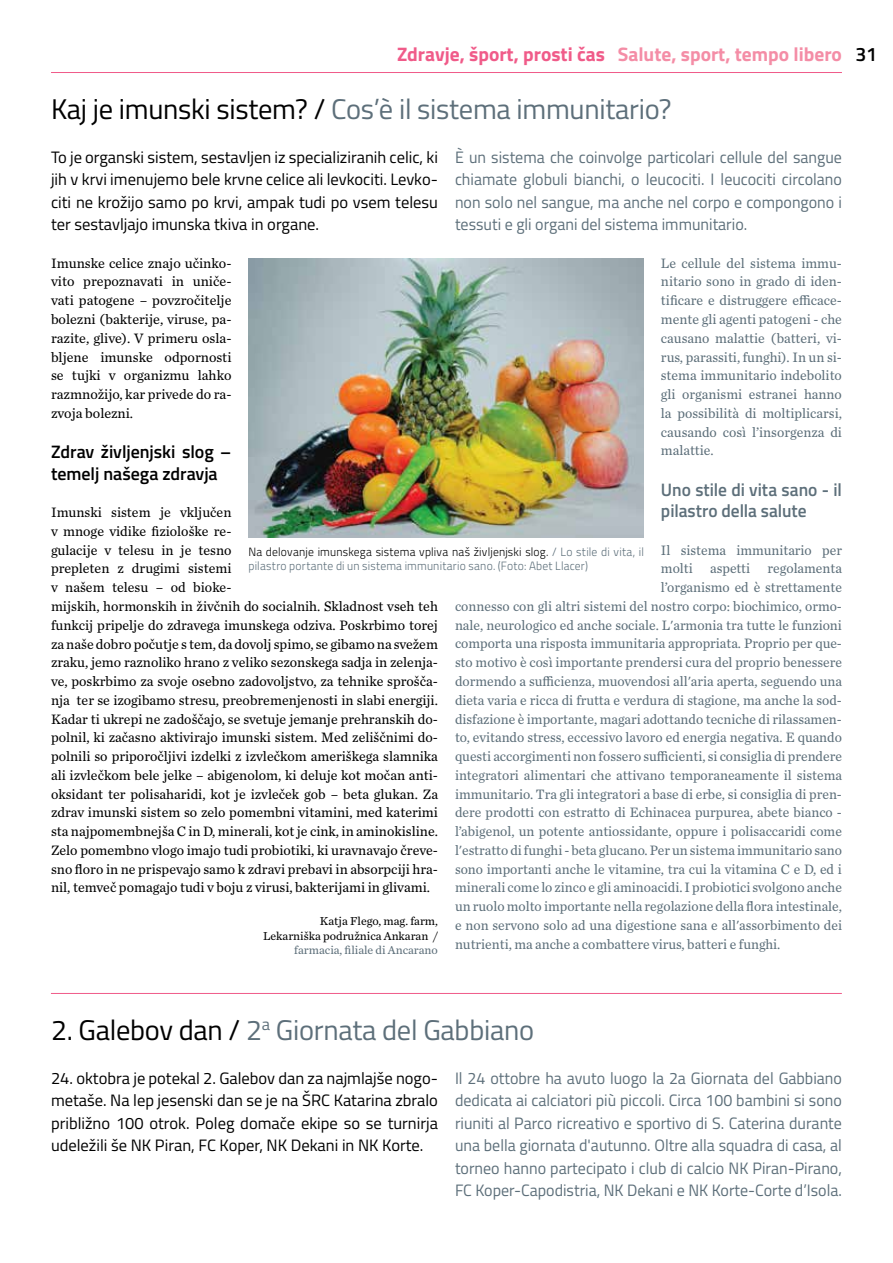
<style>
.page{position:relative;width:893px;height:1263px;background:#fff}
.page>*{position:absolute;margin:0;border:0;box-sizing:border-box;transform-origin:0 0}
.t1{font:28.5px "Titillium";letter-spacing:-.01em;color:#5d6f7a}
.t2{font:700 19.5px "Titillium";color:#f48da6}
.t3{font:600 18px/21.6px "Titillium";letter-spacing:-.005em;color:#000}
.t4{font:600 18px/21.6px "Titillium";letter-spacing:-.005em;color:#5d6f7a}
.t5{font:16.5px/22.5px "Titillium";color:#5d6f7a;text-align:justify}
.t6{font:16.5px/22.5px "Titillium";color:#000;text-align:justify}
.t7{font:14.25px/18.8px "Chronicle Text G2";color:#000;text-align:justify}
.t8{font:14.25px "Chronicle Text G2";color:#5d6f7a;scale:.96 1}
.t9{font:14.25px/18.8px "Chronicle Text G2";color:#5d6f7a;text-align:justify}
.t10{font:300 12px/14.4px "Titillium";letter-spacing:.015em;color:#5d6f7a}
.t11{font:12px/14.4px "Chronicle Text G2";color:#000;text-align:right}
.t12{font:12px "Chronicle Text G2";color:#5d6f7a}
.s1{color:#f05b89}
.s2{font-weight:600;color:#000}
.s3{color:#000}
</style>
<div class="page">
<hr style="left:51px;top:72px;width:791px;height:1px;background:#f05b89">
<img style="left:248px;top:258px;width:396px;height:280px">
<hr style="left:51px;top:993px;width:791px;height:1px;background:#f05b89">
<h2 class="t2" style="left:397px;top:39px;width:482px"><span class="s1">Zdravje, šport, prosti čas</span> Salute, sport, tempo libero <span class="s2">31</span></h2>
<h1 class="t1" style="left:51px;top:88px;width:622px"><span class="s3">Kaj je imunski sistem? /</span> Cos’è il sistema immunitario?</h1>
<p class="t5" style="left:455px;top:145px;width:388px">È un sistema che coinvolge particolari cellule del sangue chiamate globuli bianchi, o leucociti. I leucociti circolano non solo nel sangue, ma anche nel corpo e compongono i tessuti e gli organi del sistema immunitario.</p>
<p class="t9" style="left:661px;top:253px;width:182px">Le cellule del sistema immu&shy;nitario sono in grado di iden&shy;tificare e distruggere efficace&shy;mente gli agenti patogeni - che causano malattie (batteri, vi&shy;rus, parassiti, funghi). In un si&shy;stema immunitario indebolito gli organismi estranei hanno la possibilità di moltiplicarsi, causando così l’insorgenza di malattie.</p>
<p class="t4" style="left:661px;top:478px;width:182px">Uno stile di vita sano - il pilastro della salute</p>
<p class="t8" style="left:661px;top:539px;width:190px">Il sistema immunitario per</p>
<p class="t8" style="left:661px;top:558px;width:190px">molti aspetti regolamenta</p>
<p class="t8" style="left:661px;top:577px;width:190px">l’organismo ed è strettamente</p>
<p class="t8" style="left:455px;top:595px;width:405px">connesso con gli altri sistemi del nostro corpo: biochimico, ormo-</p>
<p class="t8" style="left:455px;top:614px;width:405px">nale, neurologico ed anche sociale. L'armonia tra tutte le funzioni</p>
<p class="t8" style="left:455px;top:633px;width:405px">comporta una risposta immunitaria appropriata. Proprio per que-</p>
<p class="t8" style="left:455px;top:652px;width:405px">sto motivo è così importante prendersi cura del proprio benessere</p>
<p class="t8" style="left:455px;top:670px;width:405px">dormendo a sufficienza, muovendosi all'aria aperta, seguendo una</p>
<p class="t8" style="left:455px;top:689px;width:405px">dieta varia e ricca di frutta e verdura di stagione, ma anche la sod-</p>
<p class="t8" style="left:455px;top:708px;width:405px">disfazione è importante, magari adottando tecniche di rilassamen-</p>
<p class="t8" style="left:455px;top:727px;width:405px">to, evitando stress, eccessivo lavoro ed energia negativa. E quando</p>
<p class="t8" style="left:455px;top:745px;width:405px">questi accorgimenti non fossero sufficienti, si consiglia di prendere</p>
<p class="t8" style="left:455px;top:764px;width:405px">integratori alimentari che attivano temporaneamente il sistema</p>
<p class="t8" style="left:455px;top:783px;width:405px">immunitario. Tra gli integratori a base di erbe, si consiglia di pren-</p>
<p class="t8" style="left:455px;top:802px;width:405px">dere prodotti con estratto di Echinacea purpurea, abete bianco -</p>
<p class="t8" style="left:455px;top:820px;width:405px">l’abigenol, un potente antiossidante, oppure i polisaccaridi come</p>
<p class="t8" style="left:455px;top:839px;width:405px">l'estratto di funghi - beta glucano. Per un sistema immunitario sano</p>
<p class="t8" style="left:455px;top:858px;width:405px">sono importanti anche le vitamine, tra cui la vitamina C e D, ed i</p>
<p class="t8" style="left:455px;top:877px;width:405px">minerali come lo zinco e gli aminoacidi. I probiotici svolgono anche</p>
<p class="t8" style="left:455px;top:895px;width:405px">un ruolo molto importante nella regolazione della flora intestinale,</p>
<p class="t8" style="left:455px;top:914px;width:405px">e non servono solo ad una digestione sana e all'assorbimento dei</p>
<p class="t8" style="left:455px;top:933px;width:341px">nutrienti, ma anche a combattere virus, batteri e funghi.</p>
<p class="t6" style="left:51px;top:145px;width:388px">To je organski sistem, sestavljen iz specializiranih celic, ki jih v krvi imenujemo bele krvne celice ali levkociti. Levko&shy;citi ne krožijo samo po krvi, ampak tudi po vsem telesu ter sestavljajo imunska tkiva in organe.</p>
<p class="t7" style="left:51px;top:253px;width:182px">Imunske celice znajo učinko&shy;vito prepoznavati in uniče&shy;vati patogene – povzročitelje bolezni (bakterije, viruse, pa&shy;razite, glive). V primeru osla&shy;bljene imunske odpornosti se tujki v organizmu lahko razmnožijo, kar privede do ra&shy;zvoja bolezni.</p>
<p class="t3" style="left:51px;top:440px;width:182px">Zdrav življenjski slog – temelj našega zdravja</p>
<p class="t7" style="left:51px;top:502px;width:388px;text-align:left">Imunski sistem je vključen<br>v mnoge vidike fiziološke re-<br>gulacije v telesu in je tesno<br>prepleten z drugimi sistemi<br>v našem telesu – od bioke-<br>mijskih, hormonskih in živčnih do socialnih. Skladnost vseh teh funkcij pripelje do zdravega imunskega odziva. Poskrbimo torej za naše dobro počutje s tem, da dovolj spimo, se gibamo na svežem zraku, jemo raznoliko hrano z veliko sezonskega sadja in zelenja&shy;ve, poskrbimo za svoje osebno zadovoljstvo, za tehnike sprošča&shy;nja ter se izogibamo stresu, preobremenjenosti in slabi energiji.<br>Kadar ti ukrepi ne zadoščajo, se svetuje jemanje prehranskih do&shy;polnil, ki začasno aktivirajo imunski sistem. Med zeliščnimi do&shy;polnili so priporočljivi izdelki z izvlečkom ameriškega slamnika ali izvlečkom bele jelke – abigenolom, ki deluje kot močan anti&shy;oksidant ter polisaharidi, kot je izvleček gob – beta glukan. Za zdrav imunski sistem so zelo pomembni vitamini, med katerimi sta najpomembnejša C in D, minerali, kot je cink, in aminokisline.<br>Zelo pomembno vlogo imajo tudi probiotiki, ki uravnavajo čreve&shy;sno floro in ne prispevajo samo k zdravi prebavi in absorpciji hra&shy;nil, temveč pomagajo tudi v boju z virusi, bakterijami in glivami.</p>
<p class="t11" style="left:263px;top:913px;width:176px">Katja Flego, mag. farm,<br>Lekarniška podružnica Ankaran /</p>
<p class="t12" style="left:294px;top:941px;width:145px">farmacia, filiale di Ancarano</p>
<p class="t10" style="left:248px;top:544px;width:397px"><span class="s3">Na delovanje imunskega sistema vpliva naš življenjski slog.</span> / Lo stile di vita, il pilastro portante di un sistema immunitario sano. (Foto: Abet Llacer)</p>
<h1 class="t1" style="left:51px;top:1009px;width:485px"><span class="s3">2. Galebov dan /</span> 2<sup>a</sup> Giornata del Gabbiano</h1>
<p class="t5" style="left:455px;top:1066px;width:388px">Il 24 ottobre ha avuto luogo la 2a Giornata del Gabbiano dedicata ai calciatori più piccoli. Circa 100 bambini si sono riuniti al Parco ricreativo e sportivo di S. Caterina durante una bella giornata d'autunno. Oltre alla squadra di casa, al torneo hanno partecipato i club di calcio NK Piran-Pirano, FC Koper-Capodistria, NK Dekani e NK Korte-Corte d’Isola.</p>
<p class="t6" style="left:51px;top:1066px;width:388px">24. oktobra je potekal 2. Galebov dan za najmlajše nogo&shy;metaše. Na lep jesenski dan se je na ŠRC Katarina zbralo približno 100 otrok. Poleg domače ekipe so se turnirja udeležili še NK Piran, FC Koper, NK Dekani in NK Korte.</p>
</div>
